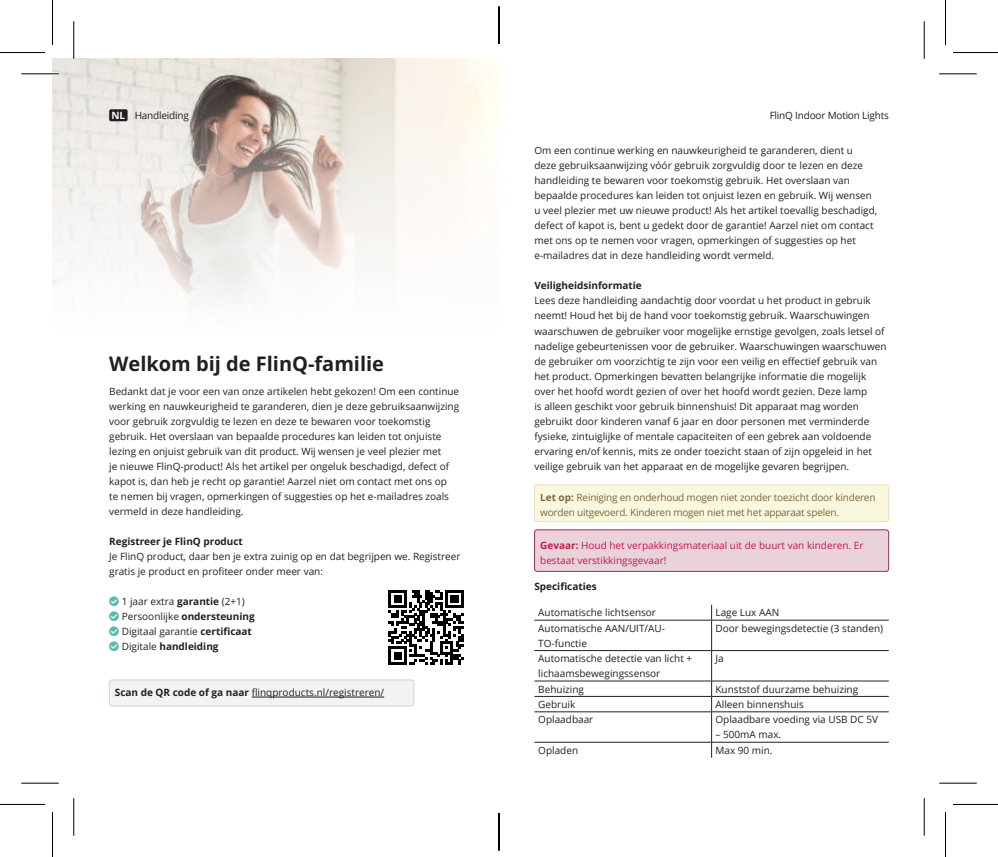
<style>
.page{position:relative;width:998px;height:857px;background:#fff}
.page>*{position:absolute;margin:0;border:0;box-sizing:border-box;transform-origin:0 0}
.t1{font:700 20px "Open Sans";color:#231f20}
.t2{font:10px/15px "Open Sans";color:#231f20}
.t3{font:10px/15px "Open Sans";letter-spacing:-.02em;color:#7f663c}
.t4{font:10px/15px "Open Sans";color:#c21c4b}
.t5{font:700 10px "Open Sans";color:#231f20}
.t6{font:10px "Open Sans";letter-spacing:-.02em;color:#231f20}
.s1{font-weight:700;color:#fff}
.s2{font-weight:700}
</style>
<div class="page">
<img style="left:53px;top:58px;width:446px;height:247px">
<div style="left:109px;top:679px;width:305px;height:26px;background:#f2f3f4;border-radius:3px"></div>
<hr style="left:252px;top:696px;width:132px;height:1px;background:#231f20">
<div style="left:109px;top:679px;width:305px;height:26px;border:1px solid #d1d2d4;border-radius:3px"></div>
<svg style="left:389px;top:590px;width:75px;height:74px"></svg>
<div style="left:109px;top:109px;width:19px;height:12px;background:#231f20;border-radius:2px"></div>
<div style="left:535px;top:484px;width:354px;height:37px;background:#f9f8df;border-radius:3px"></div>
<div style="left:534px;top:484px;width:355px;height:37px;border:1px solid #f8d9b5;border-radius:3px"></div>
<div style="left:535px;top:529px;width:354px;height:42px;background:#e9d2d9;border-radius:3px"></div>
<div style="left:534px;top:529px;width:355px;height:42px;border:1px solid #c21c4b;border-radius:3px"></div>
<svg style="left:711px;top:604px;width:1px;height:15px"></svg>
<hr style="left:534px;top:619px;width:178px;height:1px;background:#231f20">
<hr style="left:712px;top:619px;width:177px;height:1px;background:#231f20">
<hr style="left:711px;top:620px;width:1px;height:30px;background:#231f20">
<hr style="left:534px;top:650px;width:178px;height:1px;background:#231f20">
<hr style="left:712px;top:650px;width:177px;height:1px;background:#231f20">
<hr style="left:711px;top:650px;width:1px;height:30px;background:#231f20">
<hr style="left:534px;top:680px;width:178px;height:1px;background:#231f20">
<hr style="left:712px;top:680px;width:177px;height:1px;background:#231f20">
<hr style="left:534px;top:695px;width:178px;height:1px;background:#231f20">
<hr style="left:712px;top:695px;width:177px;height:1px;background:#231f20">
<svg style="left:711px;top:681px;width:1px;height:30px"></svg>
<hr style="left:534px;top:711px;width:178px;height:1px;background:#231f20">
<hr style="left:712px;top:711px;width:177px;height:1px;background:#231f20">
<hr style="left:711px;top:711px;width:1px;height:30px;background:#231f20">
<hr style="left:534px;top:741px;width:178px;height:1px;background:#231f20">
<hr style="left:712px;top:741px;width:177px;height:1px;background:#231f20">
<svg style="left:711px;top:742px;width:1px;height:15px"></svg>
<hr style="left:21px;top:72px;width:38px;height:3px;background:#fff">
<hr style="left:72px;top:21px;width:3px;height:38px;background:#fff">
<hr style="left:21px;top:73px;width:38px;height:1px;background:#000">
<hr style="left:939px;top:73px;width:38px;height:1px;background:#000">
<hr style="left:21px;top:782px;width:38px;height:1px;background:#000">
<hr style="left:939px;top:782px;width:38px;height:1px;background:#000">
<hr style="left:73px;top:21px;width:1px;height:38px;background:#000">
<hr style="left:73px;top:797px;width:1px;height:38px;background:#000">
<hr style="left:924px;top:21px;width:1px;height:38px;background:#000">
<hr style="left:924px;top:797px;width:1px;height:38px;background:#000">
<hr style="left:0;top:52px;width:45px;height:1px;background:#000">
<hr style="left:953px;top:52px;width:45px;height:1px;background:#000">
<hr style="left:0;top:803px;width:45px;height:1px;background:#000">
<hr style="left:953px;top:803px;width:45px;height:1px;background:#000">
<hr style="left:52px;top:0;width:1px;height:45px;background:#000">
<hr style="left:52px;top:811px;width:1px;height:45px;background:#000">
<hr style="left:945px;top:0;width:1px;height:45px;background:#000">
<hr style="left:945px;top:811px;width:1px;height:45px;background:#000">
<svg style="left:498px;top:16px;width:1px;height:28px"></svg>
<svg style="left:498px;top:813px;width:1px;height:28px"></svg>
<hr style="left:499px;top:6px;width:1px;height:38px;background:#000">
<hr style="left:499px;top:812px;width:1px;height:38px;background:#000">
<p class="t6" style="left:111px;top:111px;width:79px"><span class="s1">NL</span> Handleiding</p>
<p class="t6" style="left:770px;top:111px;width:121px">FlinQ Indoor Motion Lights</p>
<p class="t2" style="left:534px;top:144px;width:344px">Om een continue werking en nauwkeurigheid te garanderen, dient u deze gebruiksaanwijzing vóór gebruik zorgvuldig door te lezen en deze handleiding te bewaren voor toekomstig gebruik. Het overslaan van bepaalde procedures kan leiden tot onjuist lezen en gebruik. Wij wensen u veel plezier met uw nieuwe product! Als het artikel toevallig beschadigd, defect of kapot is, bent u gedekt door de garantie! Aarzel niet om contact met ons op te nemen voor vragen, opmerkingen of suggesties op het e-mailadres dat in deze handleiding wordt vermeld.</p>
<p class="t5" style="left:534px;top:282px;width:109px">Veiligheidsinformatie</p>
<p class="t2" style="left:534px;top:294px;width:354px">Lees deze handleiding aandachtig door voordat u het product in gebruik neemt! Houd het bij de hand voor toekomstig gebruik. Waarschuwingen waarschuwen de gebruiker voor mogelijke ernstige gevolgen, zoals letsel of nadelige gebeurtenissen voor de gebruiker. Waarschuwingen waarschuwen de gebruiker om voorzichtig te zijn voor een veilig en effectief gebruik van het product. Opmerkingen bevatten belangrijke informatie die mogelijk over het hoofd wordt gezien of over het hoofd wordt gezien. Deze lamp<br>is alleen geschikt voor gebruik binnenshuis! Dit apparaat mag worden gebruikt door kinderen vanaf 6 jaar en door personen met verminderde fysieke, zintuiglijke of mentale capaciteiten of een gebrek aan voldoende ervaring en/of kennis, mits ze onder toezicht staan of zijn opgeleid in het veilige gebruik van het apparaat en de mogelijke gevaren begrijpen.</p>
<p class="t3" style="left:540px;top:490px;width:337px"><span class="s2">Let op:</span> Reiniging en onderhoud mogen niet zonder toezicht door kinderen worden uitgevoerd. Kinderen mogen niet met het apparaat spelen.</p>
<p class="t4" style="left:540px;top:538px;width:325px"><span class="s2">Gevaar:</span> Houd het verpakkingsmateriaal uit de buurt van kinderen. Er bestaat verstikkingsgevaar!</p>
<p class="t5" style="left:534px;top:579px;width:64px">Specificaties</p>
<p class="t2" style="left:538px;top:606px;width:119px">Automatische lichtsensor</p>
<p class="t2" style="left:715px;top:606px;width:65px">Lage Lux AAN</p>
<p class="t2" style="left:538px;top:620px;width:128px">Automatische AAN/UIT/AU-<br>TO-functie</p>
<p class="t2" style="left:715px;top:621px;width:169px">Door bewegingsdetectie (3 standen)</p>
<p class="t2" style="left:538px;top:651px;width:155px">Automatische detectie van licht + lichaamsbewegingssensor</p>
<p class="t2" style="left:715px;top:651px;width:10px">Ja</p>
<p class="t2" style="left:538px;top:682px;width:47px">Behuizing</p>
<p class="t2" style="left:715px;top:682px;width:144px">Kunststof duurzame behuizing</p>
<p class="t2" style="left:538px;top:697px;width:39px">Gebruik</p>
<p class="t2" style="left:715px;top:697px;width:90px">Alleen binnenshuis</p>
<p class="t2" style="left:538px;top:713px;width:57px">Oplaadbaar</p>
<p class="t2" style="left:715px;top:711px;width:164px">Oplaadbare voeding via USB DC 5V</p>
<p class="t2" style="left:715px;top:728px;width:67px">– 500mA max.</p>
<p class="t2" style="left:538px;top:743px;width:41px">Opladen</p>
<p class="t2" style="left:715px;top:743px;width:59px">Max 90 min.</p>
<h1 class="t1" style="left:109px;top:355px;width:276px">Welkom bij de FlinQ-familie</h1>
<p class="t2" style="left:109px;top:384px;width:352px">Bedankt dat je voor een van onze artikelen hebt gekozen! Om een continue werking en nauwkeurigheid te garanderen, dien je deze gebruiksaanwijzing voor gebruik zorgvuldig te lezen en deze te bewaren voor toekomstig gebruik. Het overslaan van bepaalde procedures kan leiden tot onjuiste lezing en onjuist gebruik van dit product. Wij wensen je veel plezier met<br>je nieuwe FlinQ-product! Als het artikel per ongeluk beschadigd, defect of kapot is, dan heb je recht op garantie! Aarzel niet om contact met ons op<br>te nemen bij vragen, opmerkingen of suggesties op het e-mailadres zoals vermeld in deze handleiding.</p>
<p class="t5" style="left:109px;top:537px;width:135px">Registreer je FlinQ product</p>
<p class="t2" style="left:109px;top:549px;width:353px">Je FlinQ product, daar ben je extra zuinig op en dat begrijpen we. Registreer gratis je product en profiteer onder meer van:</p>
<p class="t2" style="left:122px;top:594px;width:134px">1 jaar extra <span class="s2">garantie</span> (2+1)<br>Persoonlijke <span class="s2">ondersteuning<br></span>Digitaal garantie <span class="s2">certificaat<br></span>Digitale <span class="s2">handleiding</span></p>
<p class="t2" style="left:115px;top:684px;width:271px"><span class="s2">Scan de QR code of ga naar</span> flinqproducts.nl/registreren/</p>
</div>
